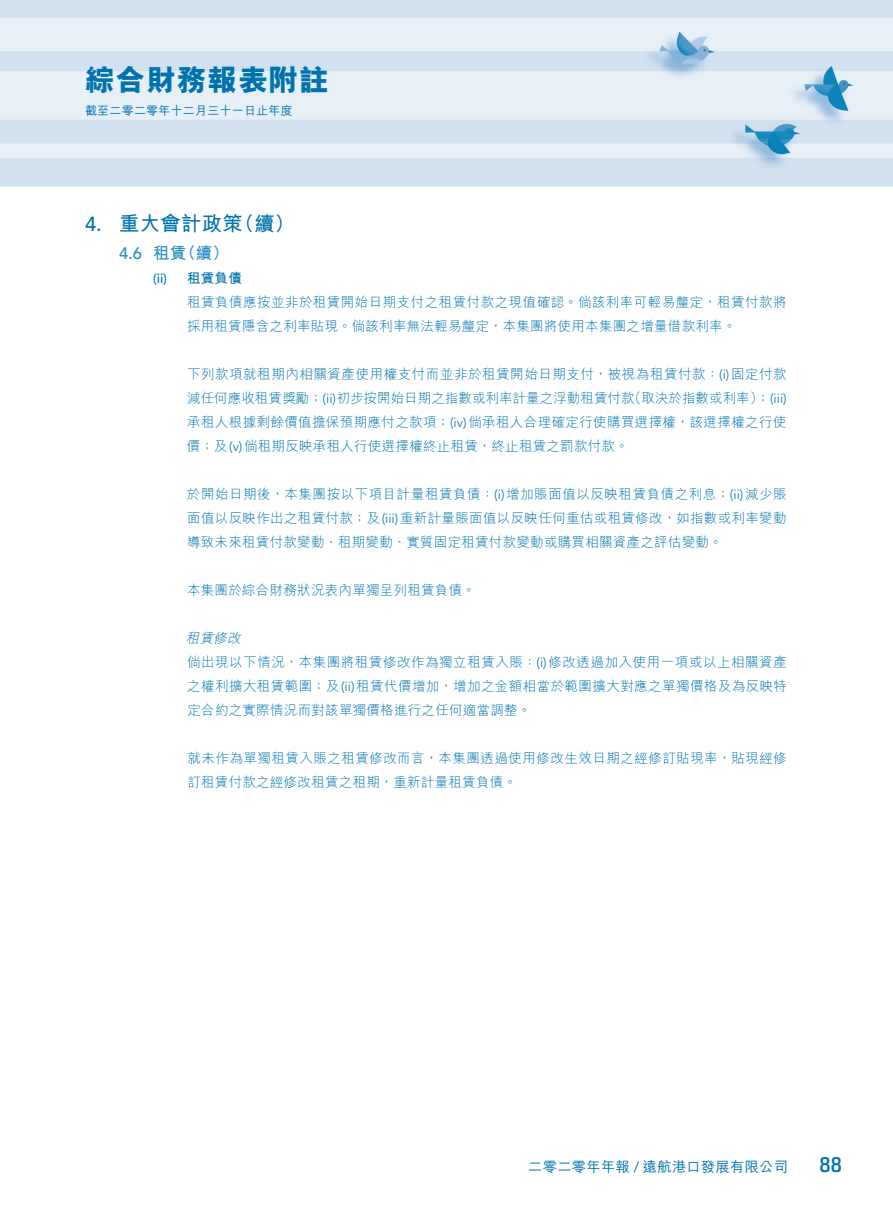
<style>
.page{position:relative;width:893px;height:1212px;background:#fff}
.page>*{position:absolute;margin:0;border:0;box-sizing:border-box;transform-origin:0 0}
.t1{font:800 30px "M Hei HK";letter-spacing:.02em;color:#0073ae}
.t2{font:600 24px "Neuron";color:#0073ae}
.t3{font:700 20.25px "M Hei HK";letter-spacing:.02em;color:#0073ae}
.t4{font:500 20.25px "Avenir LT Std";color:#0073ae}
.t5{font:700 16.5px "M Hei HK";color:#278ec1}
.t6{font:500 16.5px "Avenir LT Std";color:#278ec1}
.t7{font:500 14.25px "M Hei HK";letter-spacing:.02em;color:#0073ae}
.t8{font:300 13.5px/24px "M Hei HK";letter-spacing:.03em;color:#0073ae}
.t9{font:700 13.5px "M Hei HK";color:#0073ae}
.t10{font:500 13.5px "Avenir LT Std";color:#0073ae}
.t11{font:500 12px "M Hei HK";letter-spacing:.02em;color:#0073ae}
.s1{font-family:"Avenir LT Std"}
.s2{font-style:italic}
.s3{font-family:"Avenir LT Std";font-weight:400}
</style>
<div class="page">
<img style="left:0;top:0;width:893px;height:187px">
<h1 class="t1" style="left:85px;top:65px;width:246px">綜合財務報表附註</h1>
<p class="t11" style="left:85px;top:102px;width:209px">截至二零二零年十二月三十一日止年度</p>
<h3 class="t4" style="left:85px;top:212px;width:18px">4.</h3>
<h3 class="t3" style="left:119px;top:209px;width:125px">重大會計政策</h3>
<h3 class="t3" style="left:234px;top:209px;width:62px">（續(</h3>
<p class="t6" style="left:119px;top:244px;width:24px">4.6</p>
<p class="t5" style="left:179px;top:241px;width:51px">（續(</p>
<p class="t5" style="left:153px;top:241px;width:35px">租賃</p>
<p class="t10" style="left:153px;top:270px;width:15px">)i i(</p>
<p class="t9" style="left:187px;top:268px;width:56px">租賃負債</p>
<p class="t8" style="left:187px;top:290px;width:601px">租賃負債應按並非於租賃開始日期支付之租賃付款之現值確認。倘該利率可輕易釐定，租賃付款將採用租賃隱含之利率貼現。倘該利率無法輕易釐定，本集團將使用本集團之增量借款利率。</p>
<p class="t8" style="left:187px;top:362px;width:601px;text-align:right">下列款項就租期內相關資產使用權支付而並非於租賃開始日期支付，被視為租賃付款： <span class="s1">)i(</span> 固定付款（取決於指數或利率）；<span class="s1">(iii(</span></p>
<p class="t8" style="left:187px;top:386px;width:601px">減任何應收租賃獎勵；<span class="s1">( )i i</span> 初步按開始日期之指數或利率計量之浮動租賃付款<br>承租人根據剩餘價值擔保預期應付之款項；<span class="s1">(iv)</span>倘承租人合理確定行使購買選擇權，該選擇權之行使價；及 <span class="s1">)v(</span> 倘租期反映承租人行使選擇權終止租賃，終止租賃之罰款付款。</p>
<p class="t8" style="left:187px;top:482px;width:601px;text-align:justify">於開始日期後，本集團按以下項目計量租賃負債： <span class="s1">)i(</span> 增加賬面值以反映租賃負債之利息；<span class="s1">( )i i</span> 減少賬面值以反映作出之租賃付款；及<span class="s1">(iii)</span>重新計量賬面值以反映任何重估或租賃修改，如指數或利率變動導致未來租賃付款變動、租期變動、實質固定租賃付款變動或購買相關資產之評估變動。</p>
<p class="t8" style="left:187px;top:578px;width:290px">本集團於綜合財務狀況表內單獨呈列租賃負債。</p>
<p class="t8" style="left:186px;top:626px;width:603px"><span class="s2">租賃修改<br></span>倘出現以下情況，本集團將租賃修改作為獨立租賃入賬： <span class="s1">)i(</span> 修改透過加入使用一項或以上相關資產之權利擴大租賃範圍；及 <span class="s1">)i i(</span> 租賃代價增加，增加之金額相當於範圍擴大對應之單獨價格及為反映特定合約之實際情況而對該單獨價格進行之任何適當調整。</p>
<p class="t8" style="left:187px;top:746px;width:601px">就未作為單獨租賃入賬之租賃修改而言，本集團透過使用修改生效日期之經修訂貼現率，貼現經修訂租賃付款之經修改租賃之租期，重新計量租賃負債。</p>
<p class="t7" style="left:528px;top:1157px;width:261px">二零二零年年報 <span class="s3">/</span> 遠航港口發展有限公司</p>
<h2 class="t2" style="left:819px;top:1151px;width:24px">88</h2>
</div>
